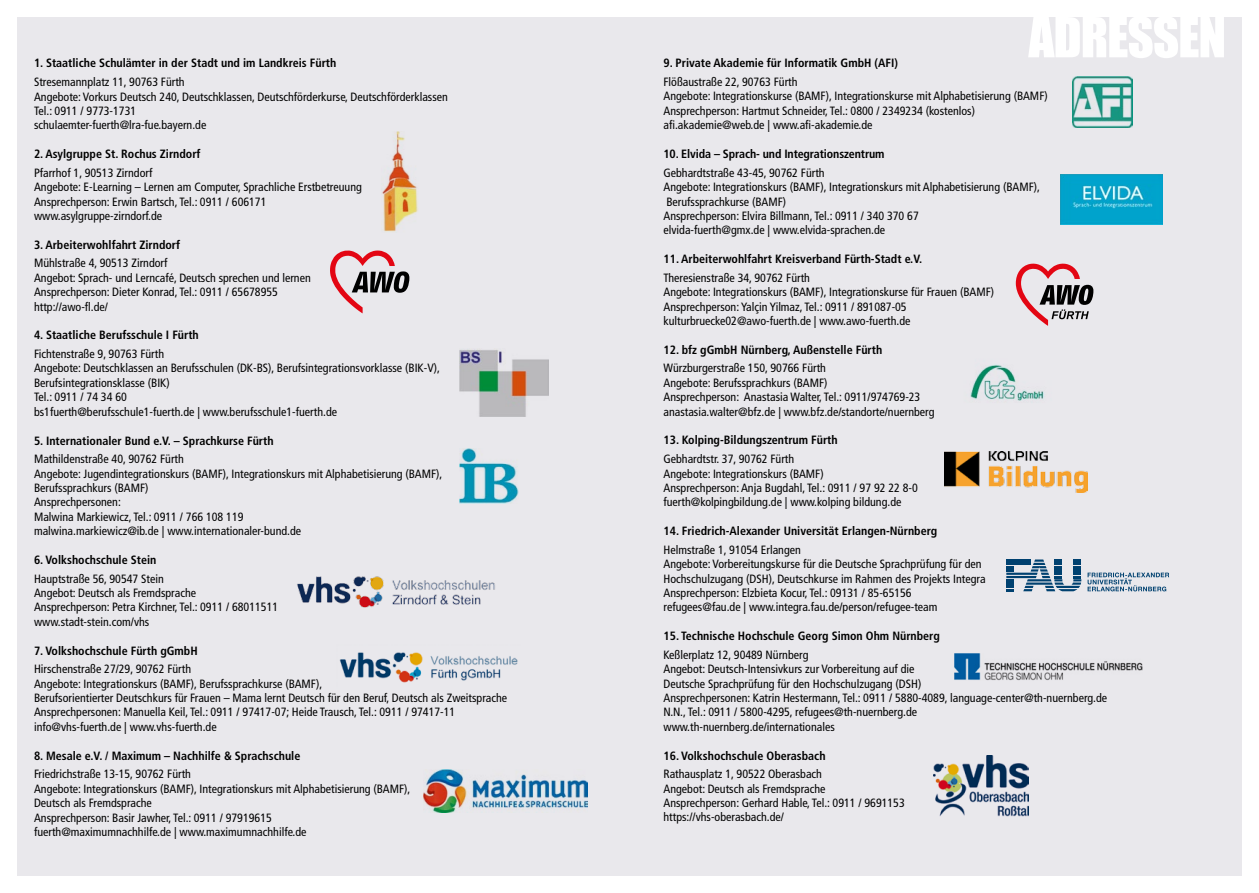
<style>
.page{position:relative;width:1259px;height:893px;background:#fff}
.page>*{position:absolute;margin:0;border:0;box-sizing:border-box;transform-origin:0 0}
.t1{font:51.15px "Impact";letter-spacing:-.02em;color:#fff}
.t2{font:condensed 12px/14.4px "Frutiger";color:#000}
.t3{font:700 condensed 12px "Frutiger";color:#000}
</style>
<div class="page">
<hr style="left:1258px;top:17px;width:1px;height:859px;background:#e9e8ec">
<svg style="left:1258px;top:683px;width:1px;height:193px"></svg>
<svg style="left:1258px;top:17px;width:1px;height:217px"></svg>
<div style="left:17px;top:17px;width:1225px;height:859px;background:#e9e8ec"></div>
<img style="left:382px;top:132px;width:36px;height:100px">
<svg style="left:1087px;top:572px;width:82px;height:19px"></svg>
<svg style="left:1006px;top:559px;width:75px;height:32px"></svg>
<svg style="left:1015px;top:263px;width:78px;height:63px"></svg>
<img style="left:460px;top:349px;width:88px;height:67px">
<img style="left:460px;top:448px;width:59px;height:55px">
<img style="left:970px;top:364px;width:74px;height:37px">
<img style="left:954px;top:653px;width:189px;height:28px">
<img style="left:339px;top:652px;width:179px;height:31px">
<img style="left:423px;top:770px;width:164px;height:43px">
<img style="left:1060px;top:175px;width:102px;height:49px">
<svg style="left:330px;top:250px;width:79px;height:63px"></svg>
<img style="left:933px;top:755px;width:95px;height:61px">
<img style="left:297px;top:576px;width:198px;height:32px">
<img style="left:944px;top:451px;width:143px;height:42px">
<img style="left:1072px;top:77px;width:60px;height:51px">
<p class="t3" style="left:34px;top:56px;width:304px">1. Staatliche Schulämter in der Stadt und im Landkreis Fürth</p>
<p class="t2" style="left:34px;top:75px;width:415px">Stresemannplatz 11, 90763 Fürth<br>Angebote: Vorkurs Deutsch 240, Deutschklassen, Deutschförderkurse, Deutschförderklassen Tel.: 0911 / 9773-1731<br>schulaemter-fuerth@lra-fue.bayern.de</p>
<p class="t3" style="left:34px;top:147px;width:168px">2. Asylgruppe St. Rochus Zirndorf</p>
<p class="t2" style="left:34px;top:165px;width:329px">Pfarrhof 1, 90513 Zirndorf<br>Angebote: E-Learning – Lernen am Computer, Sprachliche Erstbetreuung Ansprechperson: Erwin Bartsch, Tel.: 0911 / 606171 www.asylgruppe-zirndorf.de</p>
<p class="t3" style="left:34px;top:237px;width:148px">3. Arbeiterwohlfahrt Zirndorf</p>
<p class="t2" style="left:34px;top:256px;width:278px">Mühlstraße 4, 90513 Zirndorf<br>Angebot: Sprach- und Lerncafé, Deutsch sprechen und lernen Ansprechperson: Dieter Konrad, Tel.: 0911 / 65678955 http://awo-fl.de/</p>
<p class="t3" style="left:34px;top:328px;width:166px">4. Staatliche Berufsschule I Fürth</p>
<p class="t2" style="left:34px;top:347px;width:407px">Fichtenstraße 9, 90763 Fürth<br>Angebote: Deutschklassen an Berufsschulen (DK-BS), Berufsintegrationsvorklasse (BIK-V), Berufsintegrationsklasse (BIK)<br>Tel.: 0911 / 74 34 60<br>bs1fuerth@berufsschule1-fuerth.de | www.berufsschule1-fuerth.de</p>
<p class="t3" style="left:34px;top:433px;width:241px">5. Internationaler Bund e.V. – Sprachkurse Fürth</p>
<p class="t2" style="left:34px;top:452px;width:410px">Mathildenstraße 40, 90762 Fürth<br>Angebote: Jugendintegrationskurs (BAMF), Integrationskurs mit Alphabetisierung (BAMF), Berufssprachkurs (BAMF)<br>Ansprechpersonen:<br>Malwina Markiewicz, Tel.: 0911 / 766 108 119<br>malwina.markiewicz@ib.de | www.internationaler-bund.de</p>
<p class="t3" style="left:34px;top:553px;width:124px">6. Volkshochschule Stein</p>
<p class="t2" style="left:34px;top:571px;width:246px">Hauptstraße 56, 90547 Stein<br>Angebot: Deutsch als Fremdsprache<br>Ansprechperson: Petra Kirchner, Tel.: 0911 / 68011511 www.stadt-stein.com/vhs</p>
<p class="t3" style="left:34px;top:643px;width:165px">7. Volkshochschule Fürth gGmbH</p>
<p class="t2" style="left:34px;top:662px;width:475px">Hirschenstraße 27/29, 90762 Fürth<br>Angebote: Integrationskurs (BAMF), Berufssprachkurse (BAMF),<br>Berufsorientierter Deutschkurs für Frauen – Mama lernt Deutsch für den Beruf, Deutsch als Zweitsprache Ansprechpersonen: Manuella Keil, Tel.: 0911 / 97417-07; Heide Trausch, Tel.: 0911 / 97417-11 info@vhs-fuerth.de | www.vhs-fuerth.de</p>
<p class="t3" style="left:34px;top:748px;width:268px">8. Mesale e.V. / Maximum – Nachhilfe &amp; Sprachschule</p>
<p class="t2" style="left:34px;top:767px;width:378px">Friedrichstraße 13-15, 90762 Fürth<br>Angebote: Integrationskurs (BAMF), Integrationskurs mit Alphabetisierung (BAMF), Deutsch als Fremdsprache<br>Ansprechperson: Basir Jawher, Tel.: 0911 / 97919615 fuerth@maximumnachhilfe.de | www.maximumnachhilfe.de</p>
<h1 class="t1" style="left:1028px;top:-2px;width:199px">ADRESSEN</h1>
<p class="t3" style="left:663px;top:56px;width:236px">9. Private Akademie für Informatik GmbH (AFI)</p>
<p class="t2" style="left:663px;top:75px;width:386px">Flößaustraße 22, 90763 Fürth<br>Angebote: Integrationskurse (BAMF), Integrationskurse mit Alphabetisierung (BAMF)<br>Ansprechperson: Hartmut Schneider, Tel.: 0800 / 2349234 (kostenlos) afi.akademie@web.de | www.afi-akademie.de</p>
<p class="t3" style="left:663px;top:147px;width:222px">10. Elvida – Sprach- und Integrationszentrum</p>
<p class="t2" style="left:663px;top:165px;width:378px">Gebhardtstraße 43-45, 90762 Fürth<br>Angebote: Integrationskurs (BAMF), Integrationskurs mit Alphabetisierung (BAMF), Berufssprachkurse (BAMF)<br>Ansprechperson: Elvira Billmann, Tel.: 0911 / 340 370 67<br>elvida-fuerth@gmx.de | www.elvida-sprachen.de</p>
<p class="t3" style="left:663px;top:252px;width:260px">11. Arbeiterwohlfahrt Kreisverband Fürth-Stadt e.V.</p>
<p class="t2" style="left:663px;top:270px;width:332px">Theresienstraße 34, 90762 Fürth<br>Angebote: Integrationskurs (BAMF), Integrationskurse für Frauen (BAMF)<br>Ansprechperson: Yalçin Yilmaz, Tel.: 0911 / 891087-05 kulturbruecke02@awo-fuerth.de | www.awo-fuerth.de</p>
<p class="t3" style="left:663px;top:342px;width:220px">12. bfz gGmbH Nürnberg, Außenstelle Fürth</p>
<p class="t2" style="left:663px;top:361px;width:273px">Würzburgerstraße 150, 90766 Fürth<br>Angebote: Berufssprachkurs (BAMF)<br>Ansprechperson: Anastasia Walter, Tel.: 0911/974769-23 anastasia.walter@bfz.de | www.bfz.de/standorte/nuernberg</p>
<p class="t3" style="left:663px;top:433px;width:176px">13. Kolping-Bildungszentrum Fürth</p>
<p class="t2" style="left:663px;top:452px;width:256px">Gebhardtstr. 37, 90762 Fürth<br>Angebote: Integrationskurs (BAMF)<br>Ansprechperson: Anja Bugdahl, Tel.: 0911 / 97 92 22 8-0 fuerth@kolpingbildung.de | www.kolping bildung.de</p>
<p class="t3" style="left:663px;top:524px;width:275px">14. Friedrich-Alexander Universität Erlangen-Nürnberg</p>
<p class="t2" style="left:663px;top:542px;width:324px">Helmstraße 1, 91054 Erlangen<br>Angebote: Vorbereitungskurse für die Deutsche Sprachprüfung für den Hochschulzugang (DSH), Deutschkurse im Rahmen des Projekts Integra Ansprechperson: Elzbieta Kocur, Tel.: 09131 / 85-65156 refugees@fau.de | www.integra.fau.de/person/refugee-team</p>
<p class="t3" style="left:663px;top:629px;width:278px">15. Technische Hochschule Georg Simon Ohm Nürnberg</p>
<p class="t2" style="left:663px;top:647px;width:445px">Keßlerplatz 12, 90489 Nürnberg<br>Angebot: Deutsch-Intensivkurs zur Vorbereitung auf die<br>Deutsche Sprachprüfung für den Hochschulzugang (DSH)<br>Ansprechpersonen: Katrin Hestermann, Tel.: 0911 / 5880-4089, language-center@th-nuernberg.de N.N., Tel.: 0911 / 5800-4295, refugees@th-nuernberg.de<br>www.th-nuernberg.de/internationales</p>
<p class="t3" style="left:663px;top:748px;width:163px">16. Volkshochschule Oberasbach</p>
<p class="t2" style="left:663px;top:767px;width:243px">Rathausplatz 1, 90522 Oberasbach<br>Angebot: Deutsch als Fremdsprache<br>Ansprechperson: Gerhard Hable, Tel.: 0911 / 9691153 https://vhs-oberasbach.de/</p>
</div>
